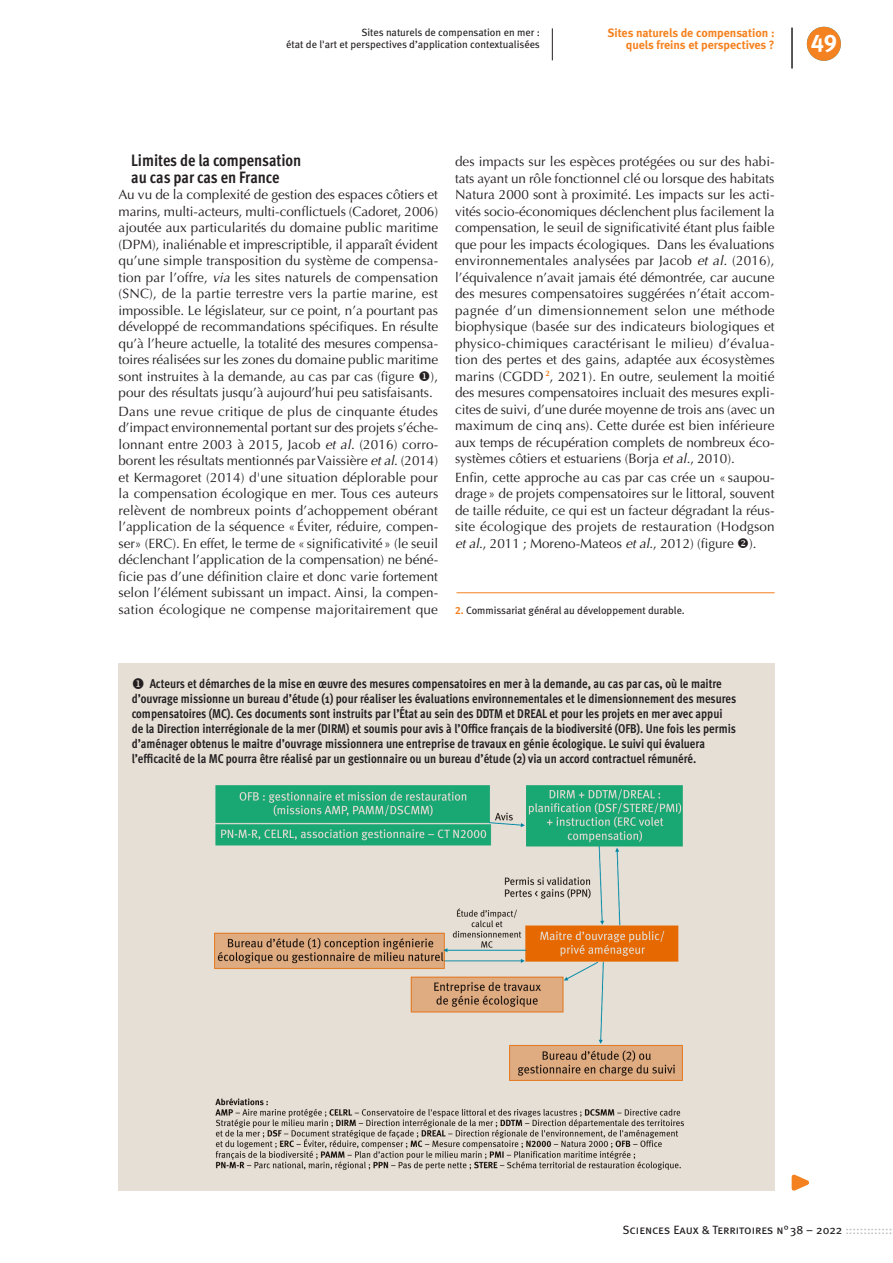
<style>
.page{position:relative;width:893px;height:1263px;background:#fff}
.page>*{position:absolute;margin:0;border:0;box-sizing:border-box;transform-origin:0 0}
.t1{font:24px "Meta Bold Caps Expert";color:#fff}
.t2{font:700 16.5px/17px "Meta Cond OT";color:#231f20}
.t3{font:13.5px/16.5px "Optima";letter-spacing:-.005em;color:#231f20;text-align:justify}
.titre_figure{font:700 12.75px/15px "Meta Cond OT";color:#231f20}
.t4{font:700 12px/12px "Meta";color:#f58220;text-align:right}
.t5{font:12px "Meta Book Caps";color:#231f20}
.roulette_article{font:10.5px/12px "Meta Book LF";color:#231f20;text-align:right}
.coordonnées{font:10.5px "Meta Book LF";color:#231f20}
.s1{font-style:italic}
.s2{font-family:"Meta Bold LF";color:#f58220}
.s3{color:#bcbdc0}
</style>
<div class="page">
<svg style="left:791px;top:1174px;width:19px;height:17px"></svg>
<hr style="left:552px;top:28px;width:1px;height:32px;background:#231f20">
<div style="left:119px;top:663px;width:656px;height:528px;background:#e5dfd6"></div>
<hr style="left:456px;top:592px;width:319px;height:1px;background:#f58220">
<img style="left:214px;top:785px;width:470px;height:384px">
<div style="left:807px;top:27px;width:34px;height:34px;background:#f58220;border-radius:50%"></div>
<hr style="left:792px;top:28px;width:1px;height:40px;background:#231f20">
<p class="roulette_article" style="left:286px;top:26px;width:255px">Sites naturels de compensation en mer :<br>état de l'art et perspectives d’application contextualisées</p>
<p class="t4" style="left:607px;top:27px;width:169px">Sites naturels de compensation : quels freins et perspectives ?</p>
<p class="t1" style="left:811px;top:28px;width:28px">49</p>
<h2 class="t2" style="left:131px;top:152px;width:172px">Limites de la compensation au cas par cas en France</h2>
<p class="t3" style="left:119px;top:187px;width:321px">Au vu de la complexité de gestion des espaces côtiers et marins, multi-acteurs, multi-conflictuels (Cadoret, 2006) ajoutée aux particularités du domaine public maritime (DPM), inaliénable et imprescriptible, il apparaît évident qu’une simple transposition du système de compensa&shy;tion par l’offre, <span class="s1">via</span> les sites naturels de compensation (SNC), de la partie terrestre vers la partie marine, est impossible. Le législateur, sur ce point, n’a pourtant pas développé de recommandations spécifiques. En résulte qu’à l’heure actuelle, la totalité des mesures compensa&shy;toires réalisées sur les zones du domaine public maritime sont instruites à la demande, au cas par cas (figure ◆), pour des résultats jusqu’à aujourd’hui peu satisfaisants.</p>
<p class="t3" style="left:119px;top:403px;width:321px">Dans une revue critique de plus de cinquante études d’impact environnemental portant sur des projets s’éche&shy;lonnant entre 2003 à 2015, Jacob <span class="s1">et al</span>. (2016) corro&shy;borent les résultats mentionnés par Vaissière <span class="s1">et al</span>. (2014) et Kermagoret (2014) d'une situation déplorable pour la compensation écologique en mer. Tous ces auteurs relèvent de nombreux points d’achoppement obérant l’application de la séquence « Éviter, réduire, compen&shy;ser» (ERC). En effet, le terme de « significativité» (le seuil déclenchant l’application de la compensation) ne béné&shy;ficie pas d’une définition claire et donc varie fortement selon l’élément subissant un impact. Ainsi, la compen&shy;sation écologique ne compense majoritairement que</p>
<p class="t3" style="left:455px;top:153px;width:321px">des impacts sur les espèces protégées ou sur des habi&shy;tats ayant un rôle fonctionnel clé ou lorsque des habitats Natura 2000 sont à proximité. Les impacts sur les acti&shy;vités socio-économiques déclenchent plus facilement la compensation, le seuil de significativité étant plus faible que pour les impacts écologiques. Dans les évaluations environnementales analysées par Jacob <span class="s1">et al.</span> (2016), l’équivalence n’avait jamais été démontrée, car aucune des mesures compensatoires suggérées n’était accom&shy;pagnée d’un dimensionnement selon une méthode biophysique (basée sur des indicateurs biologiques et physico-chimiques caractérisant le milieu) d’évalua&shy;tion des pertes et des gains, adaptée aux écosystèmes marins (CGDD <sup>2</sup>, 2021). En outre, seulement la moitié des mesures compensatoires incluait des mesures expli&shy;cites de suivi, d’une durée moyenne de trois ans (avec un maximum de cinq ans). Cette durée est bien inférieure aux temps de récupération complets de nombreux éco&shy;systèmes côtiers et estuariens (Borja <span class="s1">et al</span>., 2010).</p>
<p class="t3" style="left:455px;top:469px;width:321px">Enfin, cette approche au cas par cas crée un « saupou&shy;drage» de projets compensatoires sur le littoral, souvent de taille réduite, ce qui est un facteur dégradant la réus&shy;site écologique des projets de restauration (Hodgson <span class="s1">et al</span>., 2011 ; Moreno-Mateos <span class="s1">et al</span>., 2012) (figure ❖).</p>
<p class="coordonnées" style="left:455px;top:604px;width:231px"><span class="s2">2.</span> Commissariat général au développement durable.</p>
<p class="titre_figure" style="left:132px;top:676px;width:606px">◆ Acteurs et démarches de la mise en œuvre des mesures compensatoires en mer à la demande, au cas par cas, où le maitre d’ouvrage missionne un bureau d’étude (1) pour réaliser les évaluations environnementales et le dimensionnement des mesures compensatoires (MC). Ces documents sont instruits par l’État au sein des DDTM et DREAL et pour les projets en mer avec appui de la Direction interrégionale de la mer (DIRM) et soumis pour avis à l’Office français de la biodiversité (OFB). Une fois les permis d’aménager obtenus le maitre d’ouvrage missionnera une entreprise de travaux en génie écologique. Le suivi qui évaluera l’efficacité de la MC pourra être réalisé par un gestionnaire ou un bureau d’étude (2) via un accord contractuel rémunéré.</p>
<p class="t5" style="left:622px;top:1223px;width:271px">Sciences Eaux &amp; Territoires n°38 – 2022 <span class="s3">:::::::::::::</span></p>
</div>
